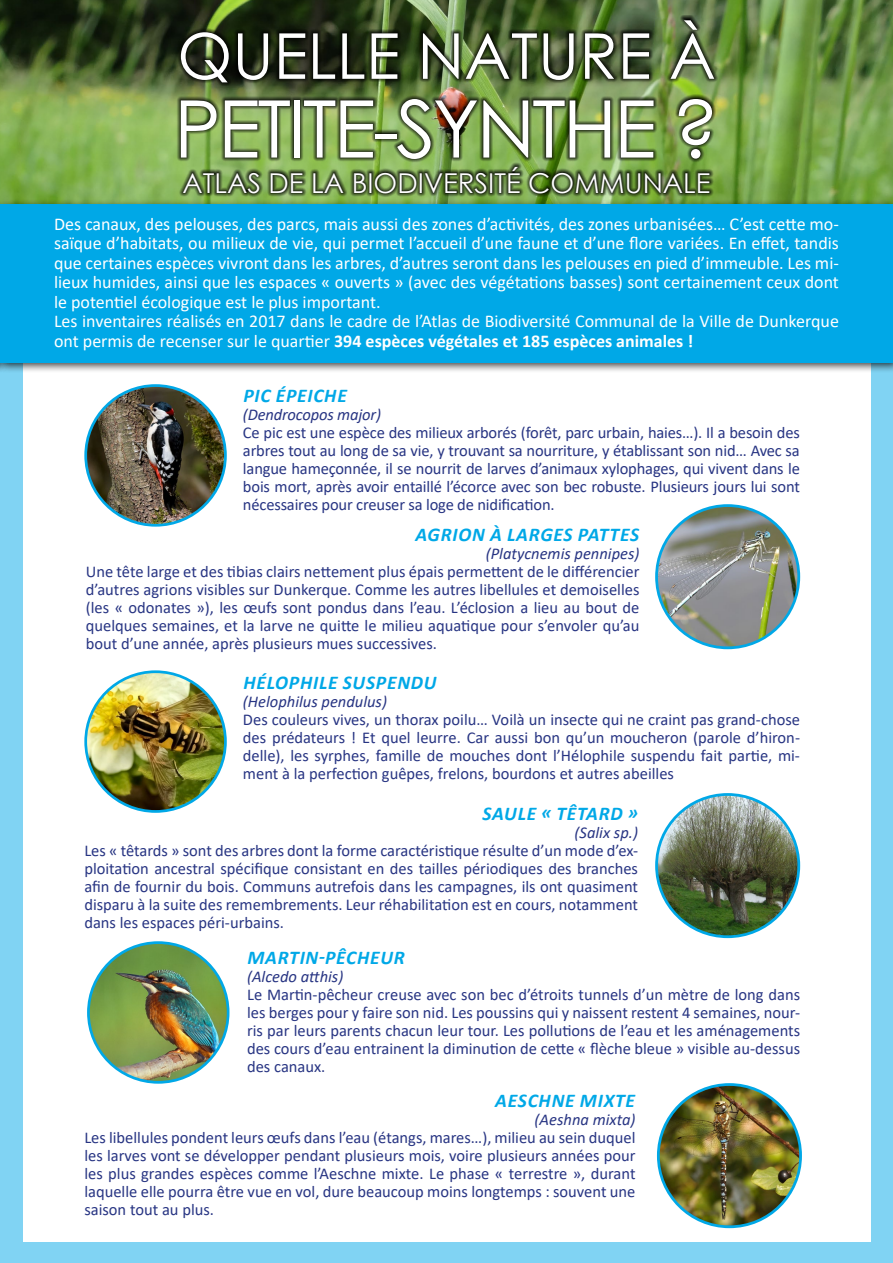
<style>
.page{position:relative;width:893px;height:1263px;background:#fff}
.page>*{position:absolute;margin:0;border:0;box-sizing:border-box;transform-origin:0 0}
.t1{font:79.5px "Century Gothic";letter-spacing:-.04em;color:#fff}
.t2{font:63.15px "Century Gothic";color:#fff}
.t3{font:27.45px "Century Gothic";color:#fff}
.t4{font:italic 700 19.5px "Calibri";letter-spacing:.04em;color:#00a8e7}
.t5{font:18px/19.5px "Calibri";color:#fff}
.t6{font:16.5px/18px "Calibri";color:#283583;text-align:justify}
.t7{font:italic 16.5px "Calibri";color:#283583}
.s1{font-weight:700}
</style>
<div class="page">
<img style="left:0;top:0;width:893px;height:199px">
<div style="left:0;top:348px;width:893px;height:915px;background:#80d3f3"></div>
<img style="left:176px;top:15px;width:542px;height:182px">
<div style="left:23px;top:273px;width:847px;height:968px;background:#fff"></div>
<div style="left:0;top:199px;width:893px;height:174px;background:#000;opacity:.75"></div>
<div style="left:0;top:205px;width:893px;height:158px;background:#00a8e7"></div>
<img style="left:656px;top:506px;width:143px;height:142px;border-radius:71px">
<div style="left:655px;top:504px;width:145px;height:145px;border:3px solid #00a8e7;border-radius:50%"></div>
<img style="left:656px;top:794px;width:143px;height:143px;border-radius:71px">
<div style="left:655px;top:793px;width:145px;height:145px;border:3px solid #00a8e7;border-radius:50%"></div>
<img style="left:658px;top:1084px;width:143px;height:143px;border-radius:71px">
<div style="left:657px;top:1083px;width:145px;height:145px;border:3px solid #00a8e7;border-radius:50%"></div>
<img style="left:86px;top:672px;width:139px;height:139px;border-radius:70px">
<div style="left:84px;top:670px;width:143px;height:143px;border:3px solid #00a8e7;border-radius:50%"></div>
<img style="left:88px;top:943px;width:140px;height:139px;border-radius:70px">
<div style="left:87px;top:941px;width:142px;height:143px;border:3px solid #00a8e7;border-radius:50%"></div>
<img style="left:86px;top:386px;width:139px;height:139px;border-radius:70px">
<div style="left:84px;top:384px;width:143px;height:143px;border:3px solid #00a8e7;border-radius:50%"></div>
<h2 class="t2" style="left:177px;top:12px;width:540px">QUELLE NATURE À</h2>
<h1 class="t1" style="left:174px;top:73px;width:547px">PETITE-SYNTHE ?</h1>
<h3 class="t3" style="left:182px;top:164px;width:530px">ATLAS DE LA BIODIVERSITÉ COMMUNALE</h3>
<p class="t5" style="left:54px;top:214px;width:786px">Des canaux, des pelouses, des parcs, mais aussi des zones d’activités, des zones urbanisées… C’est cette mo&shy;saïque d’habitats, ou milieux de vie, qui permet l’accueil d’une faune et d’une flore variées. En effet, tandis que certaines espèces vivront dans les arbres, d’autres seront dans les pelouses en pied d’immeuble. Les mi&shy;lieux humides, ainsi que les espaces « ouverts » (avec des végétations basses) sont certainement ceux dont le potentiel écologique est le plus important.<br>Les inventaires réalisés en 2017 dans le cadre de l’Atlas de Biodiversité Communal de la Ville de Dunkerque ont permis de recenser sur le quartier <span class="s1">394 espèces végétales et 185 espèces animales !</span></p>
<p class="t4" style="left:243px;top:382px;width:105px">PIC ÉPEICHE</p>
<p class="t7" style="left:243px;top:403px;width:140px">(Dendrocopos major)</p>
<p class="t6" style="left:243px;top:423px;width:558px">Ce pic est une espèce des milieux arborés (forêt, parc urbain, haies…). Il a besoin des arbres tout au long de sa vie, y trouvant sa nourriture, y établissant son nid… Avec sa langue hameçonnée, il se nourrit de larves d’animaux xylophages, qui vivent dans le bois mort, après avoir entaillé l’écorce avec son bec robuste. Plusieurs jours lui sont nécessaires pour creuser sa loge de nidification.</p>
<p class="t4" style="left:415px;top:521px;width:225px">AGRION À LARGES PATTES</p>
<p class="t7" style="left:486px;top:542px;width:155px">(Platycnemis pennipes)</p>
<p class="t6" style="left:86px;top:562px;width:555px">Une tête large et des tibias clairs nettement plus épais permettent de le différencier d’autres agrions visibles sur Dunkerque. Comme les autres libellules et demoiselles (les « odonates »), les œufs sont pondus dans l’eau. L’éclosion a lieu au bout de quelques semaines, et la larve ne quitte le milieu aquatique pour s’envoler qu’au bout d’une année, après plusieurs mues successives.</p>
<p class="t4" style="left:243px;top:669px;width:195px">HÉLOPHILE SUSPENDU</p>
<p class="t7" style="left:243px;top:690px;width:146px">(Helophilus pendulus)</p>
<p class="t6" style="left:243px;top:710px;width:559px">Des couleurs vives, un thorax poilu… Voilà un insecte qui ne craint pas grand-chose des prédateurs ! Et quel leurre. Car aussi bon qu’un moucheron (parole d’hiron&shy;delle), les syrphes, famille de mouches dont l’Hélophile suspendu fait partie, mi&shy;ment à la perfection guêpes, frelons, bourdons et autres abeilles</p>
<p class="t4" style="left:482px;top:800px;width:157px">SAULE « TÊTARD »</p>
<p class="t7" style="left:575px;top:821px;width:65px">(Salix sp.)</p>
<p class="t6" style="left:84px;top:841px;width:555px">Les « têtards » sont des arbres dont la forme caractéristique résulte d’un mode d’ex&shy;ploitation ancestral spécifique consistant en des tailles périodiques des branches afin de fournir du bois. Communs autrefois dans les campagnes, ils ont quasiment disparu à la suite des remembrements. Leur réhabilitation est en cours, notamment dans les espaces péri-urbains.</p>
<p class="t4" style="left:247px;top:943px;width:159px">MARTIN-PÊCHEUR</p>
<p class="t7" style="left:247px;top:965px;width:98px">(Alcedo atthis)</p>
<p class="t6" style="left:247px;top:985px;width:555px">Le Martin-pêcheur creuse avec son bec d’étroits tunnels d’un mètre de long dans les berges pour y faire son nid. Les poussins qui y naissent restent 4 semaines, nour&shy;ris par leurs parents chacun leur tour. Les pollutions de l’eau et les aménagements des cours d’eau entrainent la diminution de cette « flèche bleue » visible au-dessus des canaux.</p>
<p class="t4" style="left:495px;top:1087px;width:141px">AESCHNE MIXTE</p>
<p class="t7" style="left:535px;top:1108px;width:102px">(Aeshna mixta)</p>
<p class="t6" style="left:84px;top:1128px;width:553px">Les libellules pondent leurs œufs dans l’eau (étangs, mares…), milieu au sein duquel les larves vont se développer pendant plusieurs mois, voire plusieurs années pour les plus grandes espèces comme l’Aeschne mixte. Le phase « terrestre », durant laquelle elle pourra être vue en vol, dure beaucoup moins longtemps : souvent une saison tout au plus.</p>
</div>
